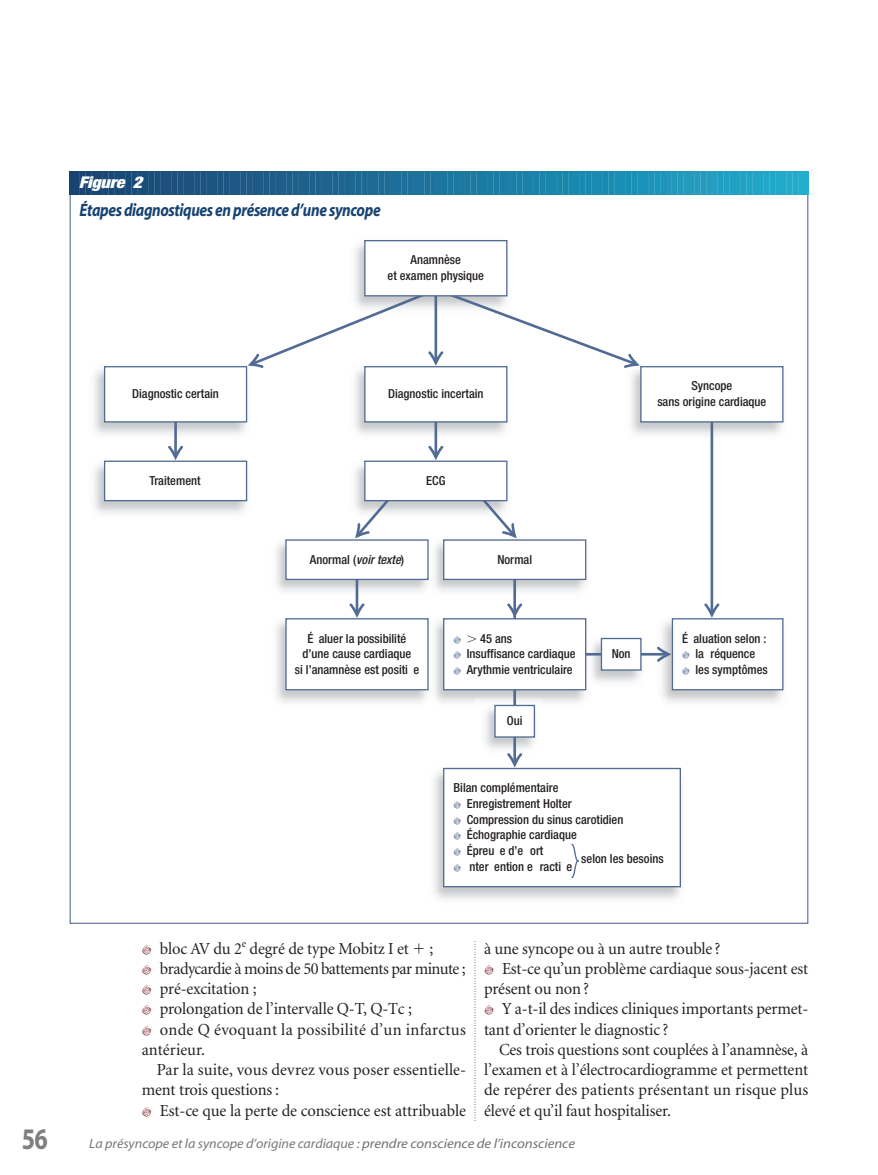
<style>
.page{position:relative;width:878px;height:1175px;background:#fff}
.page>*{position:absolute;margin:0;border:0;box-sizing:border-box;transform-origin:0 0}
.t1{font:700 30px "Myriad";color:#7d7f81;scale:.8 1}
.t2{font:italic 700 18px "Myriad";letter-spacing:-.025em;color:#174371;scale:.85 1}
.t3{font:16.8px "Minion";letter-spacing:-.01em;color:#231f20}
.t4{font:16.8px "Minion";letter-spacing:.01em;color:#231f20}
.t5{font:16.8px "Minion";letter-spacing:-.03em;color:#231f20}
.t6{font:16.8px "Minion";letter-spacing:.015em;color:#231f20}
.t7{font:italic 900 condensed 16.2px "Helvetica Neue";letter-spacing:-.015em;color:#fff;scale:1.11 1}
.t8{font:italic 13.5px "Myriad";letter-spacing:-.005em;color:#77797b;scale:1.05 1}
.t9{font:500 condensed 12.45px/15.8px "Helvetica Neue";color:#231f20;text-align:center}
.s1{font-style:italic}
.s2{color:#717375}
</style>
<div class="page">
<svg style="left:474px;top:941px;width:1px;height:177px"></svg>
<svg style="left:71px;top:172px;width:87px;height:22px;background:#1c4b78"></svg>
<hr style="left:162px;top:172px;width:2px;height:22px;background:#1e4f7d">
<svg style="left:168px;top:172px;width:13px;height:22px"></svg>
<hr style="left:185px;top:172px;width:2px;height:22px;background:#1f527f">
<svg style="left:191px;top:172px;width:13px;height:22px"></svg>
<hr style="left:208px;top:172px;width:2px;height:22px;background:#1d5481">
<svg style="left:214px;top:172px;width:13px;height:22px"></svg>
<hr style="left:231px;top:172px;width:2px;height:22px;background:#1e5783">
<svg style="left:237px;top:172px;width:168px;height:22px;background:#216590"></svg>
<hr style="left:409px;top:172px;width:2px;height:22px;background:#1d7099">
<svg style="left:415px;top:172px;width:13px;height:22px"></svg>
<hr style="left:432px;top:172px;width:2px;height:22px;background:#1d739c">
<svg style="left:438px;top:172px;width:13px;height:22px"></svg>
<hr style="left:455px;top:172px;width:2px;height:22px;background:#1d779f">
<svg style="left:461px;top:172px;width:13px;height:22px"></svg>
<hr style="left:478px;top:172px;width:2px;height:22px;background:#1c7aa2">
<svg style="left:484px;top:172px;width:168px;height:22px;background:#1c88af"></svg>
<hr style="left:656px;top:172px;width:2px;height:22px;background:#1994ba">
<svg style="left:662px;top:172px;width:13px;height:22px"></svg>
<hr style="left:679px;top:172px;width:2px;height:22px;background:#2599bc">
<svg style="left:685px;top:172px;width:13px;height:22px"></svg>
<hr style="left:702px;top:172px;width:2px;height:22px;background:#259cbf">
<svg style="left:708px;top:172px;width:13px;height:22px"></svg>
<hr style="left:725px;top:172px;width:2px;height:22px;background:#1fa0c4">
<svg style="left:731px;top:172px;width:76px;height:22px;background:#23a8c9"></svg>
<img style="left:355px;top:422px;width:153px;height:19px">
<img style="left:631px;top:366px;width:153px;height:75px">
<img style="left:94px;top:366px;width:154px;height:69px">
<img style="left:94px;top:460px;width:154px;height:54px">
<img style="left:276px;top:543px;width:148px;height:56px">
<img style="left:424px;top:580px;width:11px;height:12px">
<img style="left:586px;top:632px;width:62px;height:57px">
<img style="left:424px;top:618px;width:11px;height:84px">
<hr style="left:513px;top:611px;width:3px;height:151px;background:#526b94">
<hr style="left:514px;top:653px;width:151px;height:2px;background:#526b94">
<hr style="left:174px;top:382px;width:3px;height:72px;background:#526b94">
<hr style="left:434px;top:382px;width:3px;height:72px;background:#526b94">
<hr style="left:355px;top:540px;width:3px;height:72px;background:#526b94">
<hr style="left:513px;top:540px;width:3px;height:72px;background:#526b94">
<hr style="left:710px;top:398px;width:3px;height:214px;background:#526b94">
<svg style="left:104px;top:240px;width:679px;height:182px"></svg>
<svg style="left:104px;top:446px;width:143px;height:55px"></svg>
<svg style="left:285px;top:446px;width:301px;height:134px"></svg>
<svg style="left:494px;top:705px;width:41px;height:32px"></svg>
<svg style="left:600px;top:638px;width:41px;height:32px"></svg>
<svg style="left:285px;top:603px;width:143px;height:87px"></svg>
<svg style="left:443px;top:603px;width:143px;height:87px"></svg>
<svg style="left:657px;top:603px;width:126px;height:87px"></svg>
<svg style="left:443px;top:753px;width:238px;height:134px"></svg>
<p class="t7" style="left:79px;top:177px;width:59px">Figure 2</p>
<p class="t2" style="left:80px;top:203px;width:356px">Étapes diagnostiques en présence d’une syncope</p>
<p class="t9" style="left:132px;top:387px;width:88px">Diagnostic certain</p>
<p class="t9" style="left:149px;top:474px;width:52px">Traitement</p>
<p class="t9" style="left:387px;top:253px;width:98px">Anamnèse<br>et examen physique</p>
<p class="t9" style="left:388px;top:387px;width:97px">Diagnostic incertain</p>
<p class="t9" style="left:426px;top:474px;width:21px">ECG</p>
<p class="t9" style="left:310px;top:552px;width:96px">Anormal (<span class="s1">voir texte</span>)</p>
<p class="t9" style="left:497px;top:552px;width:36px">Normal</p>
<p class="t9" style="left:657px;top:379px;width:110px">Syncope<br>sans origine cardiaque</p>
<p class="t9" style="left:295px;top:631px;width:126px">Év aluer la possibilité d’une cause cardiaque<br>si l’anamnèse est positi e</p>
<p class="t9" style="left:466px;top:631px;width:110px;text-align:left;text-indent:13px">45 ans<br>Insuffisance cardiaque<br>Arythmie ventriculaire</p>
<p class="t9" style="left:695px;top:631px;width:74px;text-align:left;text-indent:-13px">Év aluation selon : la réquence les symptômes</p>
<p class="t9" style="left:507px;top:714px;width:17px">Oui</p>
<p class="t9" style="left:611px;top:647px;width:20px">Non</p>
<p class="t9" style="left:466px;top:781px;width:158px;text-align:left;text-indent:-13px">Bilan complémentaire<br>Enregistrement Holter<br>Compression du sinus carotidien<br>Échographie cardiaque<br>Épreu e d’e ort</p>
<p class="t9" style="left:581px;top:852px;width:84px">selon les besoins</p>
<p class="t9" style="left:469px;top:859px;width:104px">nter ention e racti e</p>
<p class="t3" style="left:160px;top:941px;width:275px">bloc AV du 2<sup>e</sup> degré de type Mobitz I et ;</p>
<p class="t5" style="left:160px;top:962px;width:307px">bradycardie à moins de 50 battements par minute ;</p>
<p class="t3" style="left:160px;top:982px;width:98px">pré-excitation ;</p>
<p class="t3" style="left:160px;top:1002px;width:254px">prolongation de l’intervalle Q-T, Q-Tc ;</p>
<p class="t6" style="left:160px;top:1022px;width:307px">onde Q évoquant la possibilité d’un infarctus</p>
<p class="t3" style="left:142px;top:1043px;width:65px">antérieur.</p>
<p class="t3" style="left:157px;top:1063px;width:311px">Par la suite, vous devrez vous poser essentielle-</p>
<p class="t3" style="left:142px;top:1083px;width:139px">ment trois questions :</p>
<p class="t3" style="left:160px;top:1103px;width:307px">Est-ce que la perte de conscience est attribuable</p>
<p class="t3" style="left:484px;top:941px;width:238px">à une syncope ou à un autre trouble ?</p>
<p class="t3" style="left:502px;top:962px;width:308px">Est-ce qu’un problème cardiaque sous-jacent est</p>
<p class="t3" style="left:484px;top:982px;width:107px">présent ou non ?</p>
<p class="t3" style="left:502px;top:1002px;width:308px">Y a-t-il des indices cliniques importants permet-</p>
<p class="t3" style="left:484px;top:1022px;width:186px">tant d’orienter le diagnostic ?</p>
<p class="t3" style="left:499px;top:1043px;width:311px">Ces trois questions sont couplées à l’anamnèse, à</p>
<p class="t3" style="left:484px;top:1063px;width:325px">l’examen et à l’électrocardiogramme et permettent</p>
<p class="t4" style="left:484px;top:1083px;width:326px">de repérer des patients présentant un risque plus</p>
<p class="t3" style="left:484px;top:1103px;width:188px">élevé et qu’il faut hospitaliser.</p>
<h1 class="t1" style="left:22px;top:1127px;width:34px">56</h1>
<p class="t8" style="left:89px;top:1138px;width:464px">La présyncope et la syncope d’origine cardiaque : <span class="s2">prendre conscience de l’inconscience</span></p>
</div>
